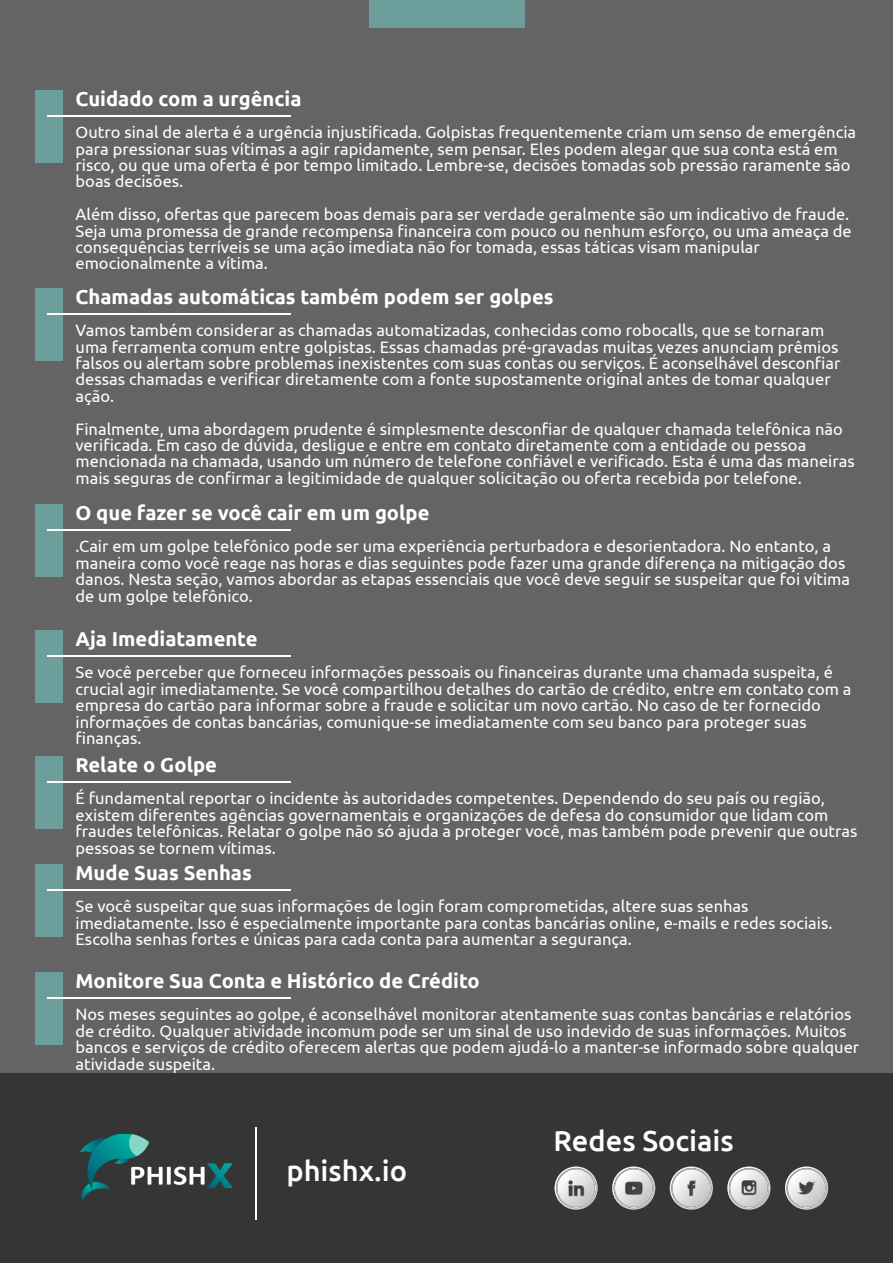
<style>
.page{position:relative;width:893px;height:1263px;background:#636463}
.page>*{position:absolute;margin:0;border:0;box-sizing:border-box;transform-origin:0 0}
.t1{font:500 28.95px "Ubuntu";color:#fffefe}
.t2{font:700 20.1px "Ubuntu";color:#fff}
.t3{font:16.5px/16.4px "Ubuntu";color:#fff}
</style>
<div class="page">
<div style="left:35px;top:972px;width:28px;height:72px;background:#6c9f9c"></div>
<div style="left:35px;top:864px;width:28px;height:72px;background:#6c9f9c"></div>
<div style="left:35px;top:756px;width:28px;height:72px;background:#6c9f9c"></div>
<div style="left:35px;top:630px;width:28px;height:72px;background:#6c9f9c"></div>
<div style="left:35px;top:504px;width:28px;height:72px;background:#6c9f9c"></div>
<div style="left:35px;top:288px;width:28px;height:72px;background:#6c9f9c"></div>
<div style="left:35px;top:90px;width:28px;height:72px;background:#6c9f9c"></div>
<div style="left:369px;top:0;width:156px;height:28px;background:#6c9f9c"></div>
<hr style="left:48px;top:997px;width:243px;height:2px;background:#fff">
<hr style="left:48px;top:889px;width:243px;height:2px;background:#fff">
<hr style="left:48px;top:781px;width:243px;height:2px;background:#fff">
<hr style="left:48px;top:655px;width:243px;height:2px;background:#fff">
<hr style="left:48px;top:529px;width:243px;height:2px;background:#fff">
<hr style="left:48px;top:313px;width:243px;height:2px;background:#fff">
<hr style="left:48px;top:115px;width:243px;height:2px;background:#fff">
<div style="left:0;top:1074px;width:893px;height:189px;background:#353535"></div>
<hr style="left:255px;top:1127px;width:2px;height:93px;background:#fff">
<img style="left:80px;top:1134px;width:153px;height:66px">
<svg style="left:554px;top:1166px;width:44px;height:44px"></svg>
<svg style="left:612px;top:1166px;width:43px;height:44px"></svg>
<svg style="left:670px;top:1166px;width:43px;height:44px"></svg>
<svg style="left:727px;top:1166px;width:43px;height:44px"></svg>
<svg style="left:785px;top:1166px;width:43px;height:44px"></svg>
<p class="t2" style="left:76px;top:90px;width:227px">Cuidado com a urgência</p>
<p class="t3" style="left:76px;top:125px;width:782px">Outro sinal de alerta é a urgência injustificada. Golpistas frequentemente criam um senso de emergência para pressionar suas vítimas a agir rapidamente, sem pensar. Eles podem alegar que sua conta está em risco, ou que uma oferta é por tempo limitado. Lembre-se, decisões tomadas sob pressão raramente são boas decisões.</p>
<p class="t3" style="left:76px;top:207px;width:778px">Além disso, ofertas que parecem boas demais para ser verdade geralmente são um indicativo de fraude.<br>Seja uma promessa de grande recompensa financeira com pouco ou nenhum esforço, ou uma ameaça de consequências terríveis se uma ação imediata não for tomada, essas táticas visam manipular emocionalmente a vítima.</p>
<p class="t2" style="left:76px;top:288px;width:480px">Chamadas automáticas também podem ser golpes</p>
<p class="t3" style="left:76px;top:323px;width:766px">Vamos também considerar as chamadas automatizadas, conhecidas como robocalls, que se tornaram uma ferramenta comum entre golpistas. Essas chamadas pré-gravadas muitas vezes anunciam prêmios falsos ou alertam sobre problemas inexistentes com suas contas ou serviços. É aconselhável desconfiar dessas chamadas e verificar diretamente com a fonte supostamente original antes de tomar qualquer ação.</p>
<p class="t3" style="left:76px;top:421px;width:781px">Finalmente, uma abordagem prudente é simplesmente desconfiar de qualquer chamada telefônica não verificada. Em caso de dúvida, desligue e entre em contato diretamente com a entidade ou pessoa mencionada na chamada, usando um número de telefone confiável e verificado. Esta é uma das maneiras mais seguras de confirmar a legitimidade de qualquer solicitação ou oferta recebida por telefone.</p>
<p class="t2" style="left:76px;top:504px;width:355px">O que fazer se você cair em um golpe</p>
<p class="t3" style="left:76px;top:539px;width:776px">.Cair em um golpe telefônico pode ser uma experiência perturbadora e desorientadora. No entanto, a maneira como você reage nas horas e dias seguintes pode fazer uma grande diferença na mitigação dos danos. Nesta seção, vamos abordar as etapas essenciais que você deve seguir se suspeitar que foi vítima de um golpe telefônico.</p>
<p class="t2" style="left:76px;top:630px;width:184px">Aja Imediatamente</p>
<p class="t3" style="left:76px;top:665px;width:777px">Se você perceber que forneceu informações pessoais ou financeiras durante uma chamada suspeita, é crucial agir imediatamente. Se você compartilhou detalhes do cartão de crédito, entre em contato com a empresa do cartão para informar sobre a fraude e solicitar um novo cartão. No caso de ter fornecido informações de contas bancárias, comunique-se imediatamente com seu banco para proteger suas finanças.</p>
<p class="t2" style="left:76px;top:756px;width:143px">Relate o Golpe</p>
<p class="t3" style="left:76px;top:791px;width:783px">É fundamental reportar o incidente às autoridades competentes. Dependendo do seu país ou região, existem diferentes agências governamentais e organizações de defesa do consumidor que lidam com fraudes telefônicas. Relatar o golpe não só ajuda a proteger você, mas também pode prevenir que outras pessoas se tornem vítimas.</p>
<p class="t2" style="left:76px;top:864px;width:178px">Mude Suas Senhas</p>
<p class="t3" style="left:76px;top:899px;width:758px">Se você suspeitar que suas informações de login foram comprometidas, altere suas senhas imediatamente. Isso é especialmente importante para contas bancárias online, e-mails e redes sociais.<br>Escolha senhas fortes e únicas para cada conta para aumentar a segurança.</p>
<p class="t2" style="left:76px;top:972px;width:406px">Monitore Sua Conta e Histórico de Crédito</p>
<p class="t3" style="left:76px;top:1007px;width:785px">Nos meses seguintes ao golpe, é aconselhável monitorar atentamente suas contas bancárias e relatórios de crédito. Qualquer atividade incomum pode ser um sinal de uso indevido de suas informações. Muitos bancos e serviços de crédito oferecem alertas que podem ajudá-lo a manter-se informado sobre qualquer atividade suspeita.</p>
<h1 class="t1" style="left:286px;top:1159px;width:122px">phishx.io</h1>
<h1 class="t1" style="left:553px;top:1129px;width:182px">Redes Sociais</h1>
</div>
